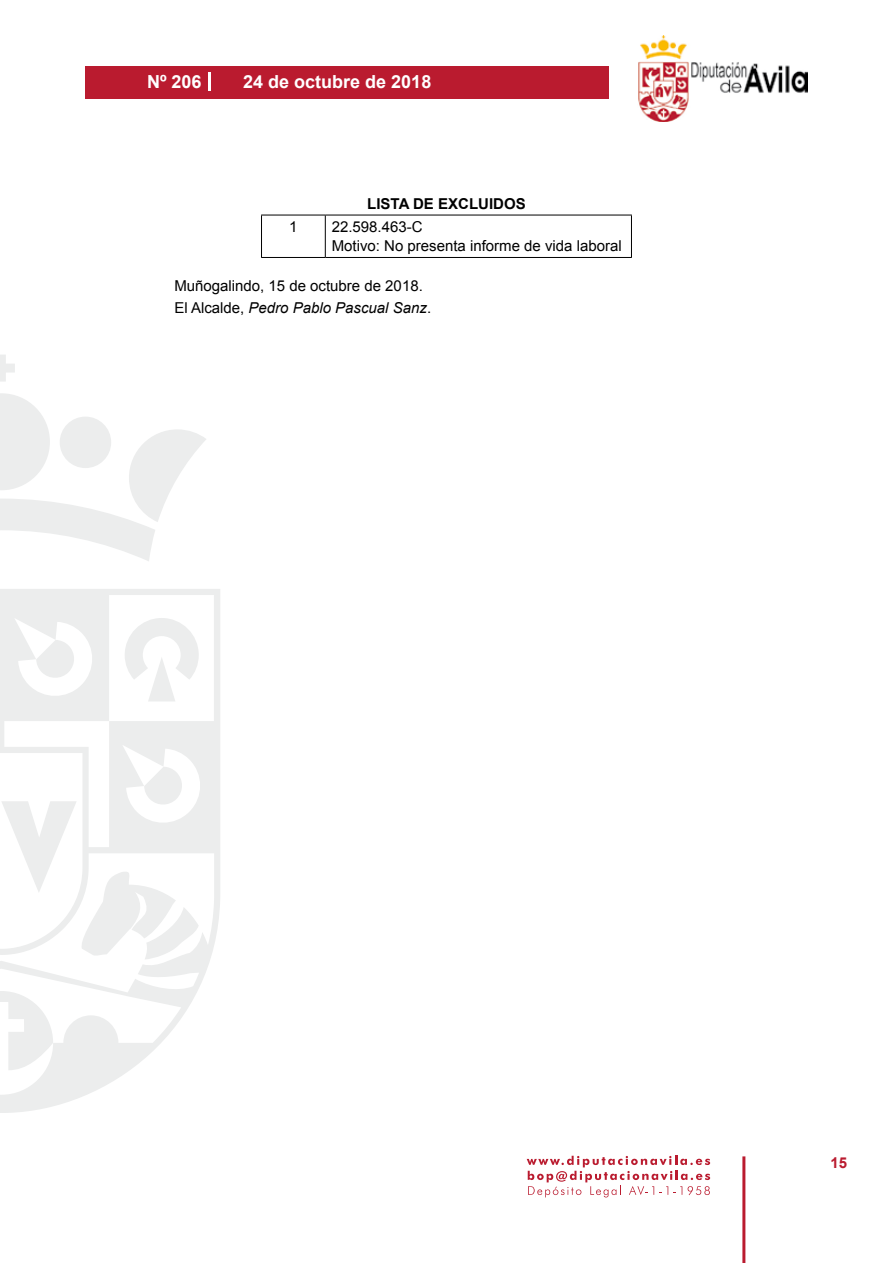
<style>
.page{position:relative;width:893px;height:1263px;background:#fff}
.page>*{position:absolute;margin:0;border:0;box-sizing:border-box;transform-origin:0 0}
.t1{font:700 18px "Arial";color:#fff}
.t2{font:15px/18.8px "Arial";color:#000}
.t3{font:700 15px "Arial";color:#000}
.t4{font:700 15px "Arial";color:#ba1b2f}
.s1{font-style:italic}
</style>
<div class="page">
<svg style="left:527px;top:1156px;width:183px;height:41px"></svg>
<div style="left:85px;top:66px;width:523px;height:33px;background:#ba1b2f"></div>
<img style="left:638px;top:36px;width:170px;height:86px">
<hr style="left:742px;top:1156px;width:3px;height:107px;background:#ba1b2f">
<svg style="left:208px;top:72px;width:2px;height:18px"></svg>
<svg style="left:0;top:355px;width:15px;height:27px"></svg>
<svg style="left:0;top:393px;width:206px;height:168px"></svg>
<svg style="left:0;top:589px;width:220px;height:524px"></svg>
<svg style="left:36px;top:640px;width:40px;height:40px"></svg>
<svg style="left:125px;top:618px;width:74px;height:83px"></svg>
<svg style="left:0;top:991px;width:53px;height:79px"></svg>
<svg style="left:1px;top:767px;width:198px;height:192px"></svg>
<hr style="left:261px;top:215px;width:64px;height:1px;background:#000">
<hr style="left:261px;top:215px;width:1px;height:42px;background:#000">
<hr style="left:325px;top:215px;width:307px;height:1px;background:#000">
<hr style="left:325px;top:215px;width:1px;height:42px;background:#000">
<hr style="left:631px;top:215px;width:1px;height:42px;background:#000">
<hr style="left:261px;top:257px;width:64px;height:1px;background:#000">
<hr style="left:325px;top:257px;width:307px;height:1px;background:#000">
<p class="t1" style="left:147px;top:69px;width:56px">Nº 206</p>
<p class="t1" style="left:243px;top:69px;width:190px">24 de octubre de 2018</p>
<p class="t3" style="left:367px;top:193px;width:160px">LISTA DE EXCLUIDOS</p>
<p class="t2" style="left:289px;top:218px;width:10px">1</p>
<p class="t2" style="left:332px;top:218px;width:292px">22.598.463-C<br>Motivo: No presenta informe de vida laboral</p>
<p class="t2" style="left:174px;top:275px;width:258px;line-height:22.2px">Muñogalindo, 15 de octubre de 2018.<br>El Alcalde, <span class="s1">Pedro Pablo Pascual Sanz</span>.</p>
<p class="t4" style="left:831px;top:1153px;width:18px">15</p>
</div>
